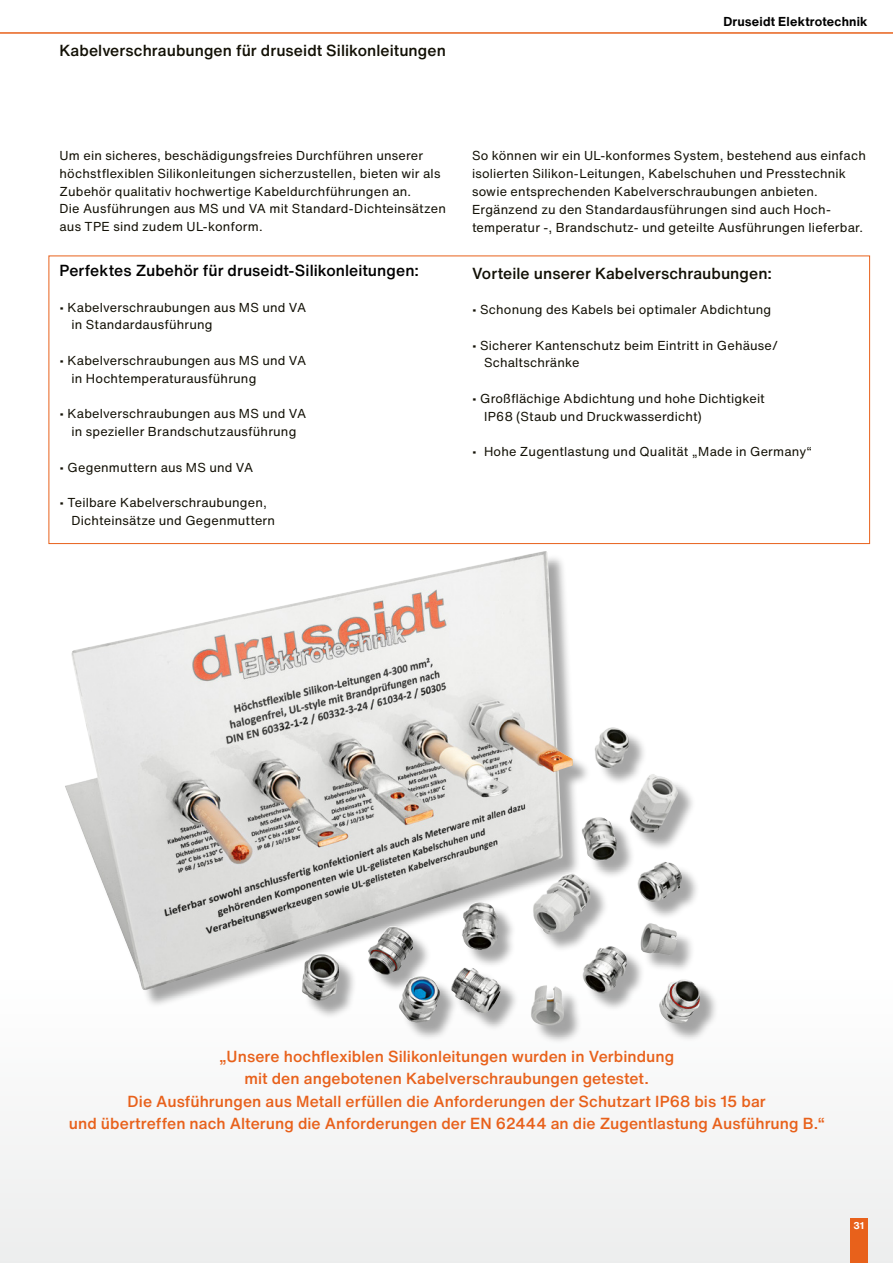
<style>
.page{position:relative;width:893px;height:1263px;background:#fff}
.page>*{position:absolute;margin:0;border:0;box-sizing:border-box;transform-origin:0 0}
.t1{font:500 15.75px/22.5px "Helvetica Now Text";letter-spacing:.005em;color:#e8611b;text-align:center}
.t2{font:500 15.75px "Helvetica Now Text";letter-spacing:.005em;color:#121005}
.t3{font:500 15.75px "Helvetica Now Text";letter-spacing:.005em;color:#000}
.t4{font:12.75px/17.9px "Helvetica Now Text";letter-spacing:.015em;color:#121005}
.t5{font:700 12.75px "Helvetica Now Text";letter-spacing:.015em;color:#000}
.t6{font:700 9.75px "Helvetica Now Text";color:#fff}
</style>
<div class="page">
<div style="left:0;top:972px;width:893px;height:291px;background:#f4f5f5"></div>
<div style="left:850px;top:1218px;width:17px;height:45px;background:#e8611b"></div>
<hr style="left:0;top:32px;width:893px;height:2px;background:#e8611b">
<div style="left:68px;top:554px;width:651px;height:490px;background:#000;opacity:.35"></div>
<img style="left:65px;top:551px;width:613px;height:439px">
<p class="t2" style="left:60px;top:40px;width:388px">Kabelverschraubungen für druseidt Silikonleitungen</p>
<p class="t5" style="left:723px;top:13px;width:146px">Druseidt Elektrotechnik</p>
<p class="t4" style="left:60px;top:147px;width:388px">Um ein sicheres, beschädigungsfreies Durchführen unserer höchstflexiblen Silikonleitungen sicherzustellen, bieten wir als Zubehör qualitativ hochwertige Kabeldurchführungen an.<br>Die Ausführungen aus MS und VA mit Standard-Dichteinsätzen aus TPE sind zudem UL-konform.</p>
<p class="t4" style="left:472px;top:147px;width:395px">So können wir ein UL-konformes System, bestehend aus einfach isolierten Silikon-Leitungen, Kabelschuhen und Presstechnik sowie entsprechenden Kabelverschraubungen anbieten.<br>Ergänzend zu den Standardausführungen sind auch Hoch&shy;temperatur -, Brandschutz- und geteilte Ausführungen lieferbar.</p>
<p class="t2" style="left:472px;top:263px;width:301px">Vorteile unserer Kabelverschraubungen:</p>
<p class="t4" style="left:472px;top:301px;width:301px">• Schonung des Kabels bei optimaler Abdichtung</p>
<p class="t4" style="left:484px;top:336px;width:295px;text-indent:-12px">• Sicherer Kantenschutz beim Eintritt in Gehäuse/<br>Schaltschränke</p>
<p class="t4" style="left:484px;top:389px;width:282px;text-indent:-12px">• Großflächige Abdichtung und hohe Dichtigkeit<br>IP68 (Staub und Druckwasserdicht)</p>
<p class="t4" style="left:472px;top:443px;width:341px">• Hohe Zugentlastung und Qualität „Made in Germany“</p>
<p class="t3" style="left:60px;top:260px;width:361px">Perfektes Zubehör für druseidt-Silikonleitungen:</p>
<p class="t4" style="left:72px;top:298px;width:236px;text-indent:-12px">• Kabelverschraubungen aus MS und VA in Standardausführung</p>
<p class="t4" style="left:72px;top:351px;width:236px;text-indent:-12px">• Kabelverschraubungen aus MS und VA in Hochtemperaturausführung</p>
<p class="t4" style="left:60px;top:405px;width:248px;text-align:center">• Kabelverschraubungen aus MS und VA in spezieller Brandschutzausführung</p>
<p class="t4" style="left:60px;top:458px;width:195px">• Gegenmuttern aus MS und VA</p>
<p class="t4" style="left:72px;top:494px;width:205px;text-indent:-12px">• Teilbare Kabelverschraubungen,<br>Dichteinsätze und Gegenmuttern</p>
<p class="t1" style="left:69px;top:1045px;width:757px">„Unsere hochflexiblen Silikonleitungen wurden in Verbindung<br>mit den angebotenen Kabelverschraubungen getestet.<br>Die Ausführungen aus Metall erfüllen die Anforderungen der Schutzart IP68 bis 15 bar<br>und übertreffen nach Alterung die Anforderungen der EN 62444 an die Zugentlastung Ausführung B.“</p>
<p class="t6" style="left:853px;top:1219px;width:12px">31</p>
</div>
